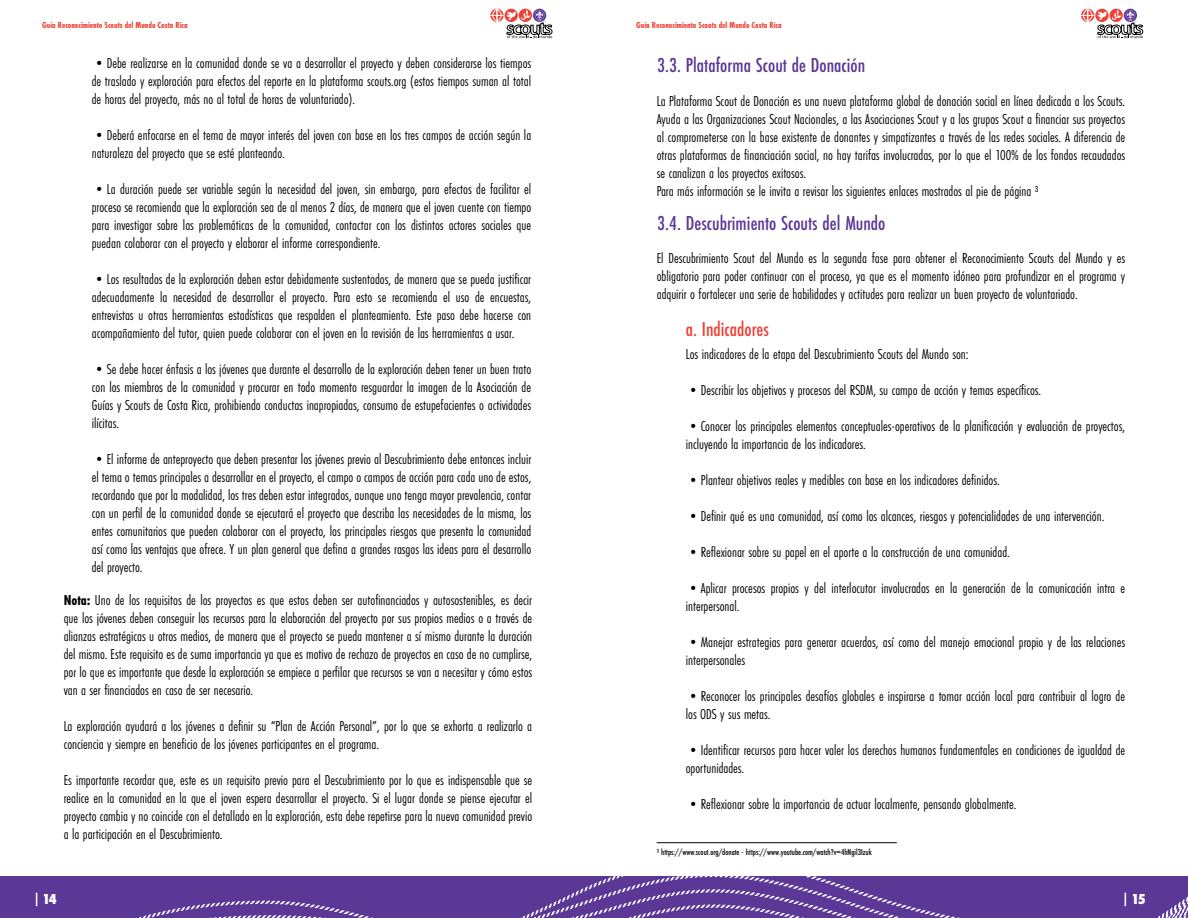
<style>
.page{position:relative;width:1188px;height:918px;background:#fff}
.page>*{position:absolute;margin:0;border:0;box-sizing:border-box;transform-origin:0 0}
.t1{font:500 21px "Futura PT Cond";color:#5c3896}
.t2{font:500 21px "Futura PT Cond";color:#ef4137}
.t3{font:15px/18px "Futura PT Cond";color:#000;text-align:justify}
.t4{font:800 15px "Futura PT Cond";color:#fff}
.t5{font:700 9px "Futura PT Cond";color:#ef4135}
.t6{font:500 9px "Futura PT Cond";color:#000}
.s1{font-weight:700}
</style>
<div class="page">
<svg style="left:0;top:876px;width:1188px;height:42px;background:#63409a"></svg>
<svg style="left:1081px;top:8px;width:62px;height:30px"></svg>
<svg style="left:490px;top:8px;width:63px;height:30px"></svg>
<svg style="left:36px;top:893px;width:1px;height:13px"></svg>
<svg style="left:1125px;top:893px;width:1px;height:13px"></svg>
<hr style="left:657px;top:842px;width:240px;height:1px;background:#000">
<p class="t5" style="left:42px;top:20px;width:147px">Guía Reconocimiento Scouts del Mundo Costa Rica</p>
<p class="t5" style="left:636px;top:20px;width:147px">Guía Reconocimiento Scouts del Mundo Costa Rica</p>
<p class="t3" style="left:92px;top:54px;width:441px">•Debe realizarse en la comunidad donde se va a desarrollar el proyecto y deben considerarse los tiempos de traslado y exploración para efectos del reporte en la plataforma scouts.org (estos tiempos suman al total de horas del proyecto, más no al total de horas de voluntariado).</p>
<p class="t3" style="left:92px;top:126px;width:441px">•Deberá enfocarse en el tema de mayor interés del joven con base en los tres campos de acción según la naturaleza del proyecto que se esté planteando.</p>
<p class="t3" style="left:92px;top:180px;width:441px">•La duración puede ser variable según la necesidad del joven, sin embargo, para efectos de facilitar el proceso se recomienda que la exploración sea de al menos 2 días, de manera que el joven cuente con tiempo para investigar sobre las problemáticas de la comunidad, contactar con los distintos actores sociales que puedan colaborar con el proyecto y elaborar el informe correspondiente.</p>
<p class="t3" style="left:92px;top:270px;width:441px">•Los resultados de la exploración deben estar debidamente sustentados, de manera que se pueda justificar adecuadamente la necesidad de desarrollar el proyecto. Para esto se recomienda el uso de encuestas, entrevistas u otras herramientas estadísticas que respalden el planteamiento. Este paso debe hacerse con acompañamiento del tutor, quien puede colaborar con el joven en la revisión de las herramientas a usar.</p>
<p class="t3" style="left:92px;top:360px;width:441px">•Se debe hacer énfasis a los jóvenes que durante el desarrollo de la exploración deben tener un buen trato con los miembros de la comunidad y procurar en todo momento resguardar la imagen de la Asociación de Guías y Scouts de Costa Rica, prohibiendo conductas inapropiadas, consumo de estupefacientes o actividades ilícitas.</p>
<p class="t3" style="left:92px;top:450px;width:441px">•El informe de anteproyecto que deben presentar los jóvenes previo al Descubrimiento debe entonces incluir el tema o temas principales a desarrollar en el proyecto, el campo o campos de acción para cada uno de estos, recordando que por la modalidad, los tres deben estar integrados, aunque uno tenga mayor prevalencia, contar con un perfil de la comunidad donde se ejecutará el proyecto que describa las necesidades de la misma, los entes comunitarios que pueden colaborar con el proyecto, los principales riesgos que presenta la comunidad así como las ventajas que ofrece. Y un plan general que defina a grandes rasgos las ideas para el desarrollo del proyecto.</p>
<p class="t3" style="left:64px;top:591px;width:470px"><span class="s1">Nota:</span> Uno de los requisitos de los proyectos es que estos deben ser autofinanciados y autosostenibles, es decir que los jóvenes deben conseguir los recursos para la elaboración del proyecto por sus propios medios o a través de alianzas estratégicas u otros medios, de manera que el proyecto se pueda mantener a sí mismo durante la duración del mismo. Este requisito es de suma importancia ya que es motivo de rechazo de proyectos en caso de no cumplirse, por lo que es importante que desde la exploración se empiece a perfilar que recursos se van a necesitar y cómo estos van a ser financiados en caso de ser necesario.</p>
<p class="t3" style="left:64px;top:717px;width:470px">La exploración ayudará a los jóvenes a definir su “Plan de Acción Personal”, por lo que se exhorta a realizarlo a conciencia y siempre en beneficio de los jóvenes participantes en el programa.</p>
<p class="t3" style="left:64px;top:771px;width:470px">Es importante recordar que, este es un requisito previo para el Descubrimiento por lo que es indispensable que se realice en la comunidad en la que el joven espera desarrollar el proyecto. Si el lugar donde se piense ejecutar el proyecto cambia y no coincide con el detallado en la exploración, esta debe repetirse para la nueva comunidad previo a la participación en el Descubrimiento.</p>
<h1 class="t1" style="left:657px;top:53px;width:210px">3.3. Plataforma Scout de Donación</h1>
<p class="t3" style="left:657px;top:92px;width:470px;text-align:left">La Plataforma Scout de Donación es una nueva plataforma global de donación social en línea dedicada a los Scouts.<br>Ayuda a las Organizaciones Scout Nacionales, a las Asociaciones Scout y a los grupos Scout a financiar sus proyectos al comprometerse con la base existente de donantes y simpatizantes a través de las redes sociales. A diferencia de otras plataformas de financiación social, no hay tarifas involucradas, por lo que el 100% de los fondos recaudados se canalizan a los proyectos exitosos.<br>Para más información se le invita a revisar los siguientes enlaces mostrados al pie de página ³</p>
<h1 class="t1" style="left:657px;top:210px;width:230px">3.4. Descubrimiento Scouts del Mundo</h1>
<p class="t3" style="left:657px;top:250px;width:470px">El Descubrimiento Scout del Mundo es la segunda fase para obtener el Reconocimiento Scouts del Mundo y es obligatorio para poder continuar con el proceso, ya que es el momento idóneo para profundizar en el programa y adquirir o fortalecer una serie de habilidades y actitudes para realizar un buen proyecto de voluntariado.</p>
<h1 class="t2" style="left:686px;top:317px;width:85px">a. Indicadores</h1>
<p class="t3" style="left:686px;top:346px;width:284px">Los indicadores de la etapa del Descubrimiento Scouts del Mundo son:</p>
<p class="t3" style="left:686px;top:382px;width:357px">•Describir los objetivos y procesos del RSDM, su campo de acción y temas específicos.</p>
<p class="t3" style="left:686px;top:418px;width:441px">•Conocer los principales elementos conceptuales-operativos de la planificación y evaluación de proyectos, incluyendo la importancia de los indicadores.</p>
<p class="t3" style="left:686px;top:472px;width:316px">•Plantear objetivos reales y medibles con base en los indicadores definidos.</p>
<p class="t3" style="left:686px;top:508px;width:420px">•Definir qué es una comunidad, así como los alcances, riesgos y potencialidades de una intervención.</p>
<p class="t3" style="left:686px;top:544px;width:326px">•Reflexionar sobre su papel en el aporte a la construcción de una comunidad.</p>
<p class="t3" style="left:686px;top:580px;width:441px">•Aplicar procesos propios y del interlocutor involucrados en la generación de la comunicación intra e interpersonal.</p>
<p class="t3" style="left:686px;top:634px;width:441px">•Manejar estrategias para generar acuerdos, así como del manejo emocional propio y de las relaciones interpersonales</p>
<p class="t3" style="left:686px;top:688px;width:441px">•Reconocer los principales desafíos globales e inspirarse a tomar acción local para contribuir al logro de los ODS y sus metas.</p>
<p class="t3" style="left:686px;top:742px;width:441px">•Identificar recursos para hacer valer los derechos humanos fundamentales en condiciones de igualdad de oportunidades.</p>
<p class="t3" style="left:686px;top:796px;width:332px">•Reflexionar sobre la importancia de actuar localmente, pensando globalmente.</p>
<p class="t6" style="left:657px;top:846px;width:217px">³ https://www.scout.org/donate - https://www.youtube.com/watch?v=4hNgil3Izuk</p>
<p class="t4" style="left:42px;top:890px;width:16px">14</p>
<p class="t4" style="left:1131px;top:890px;width:16px">15</p>
</div>
